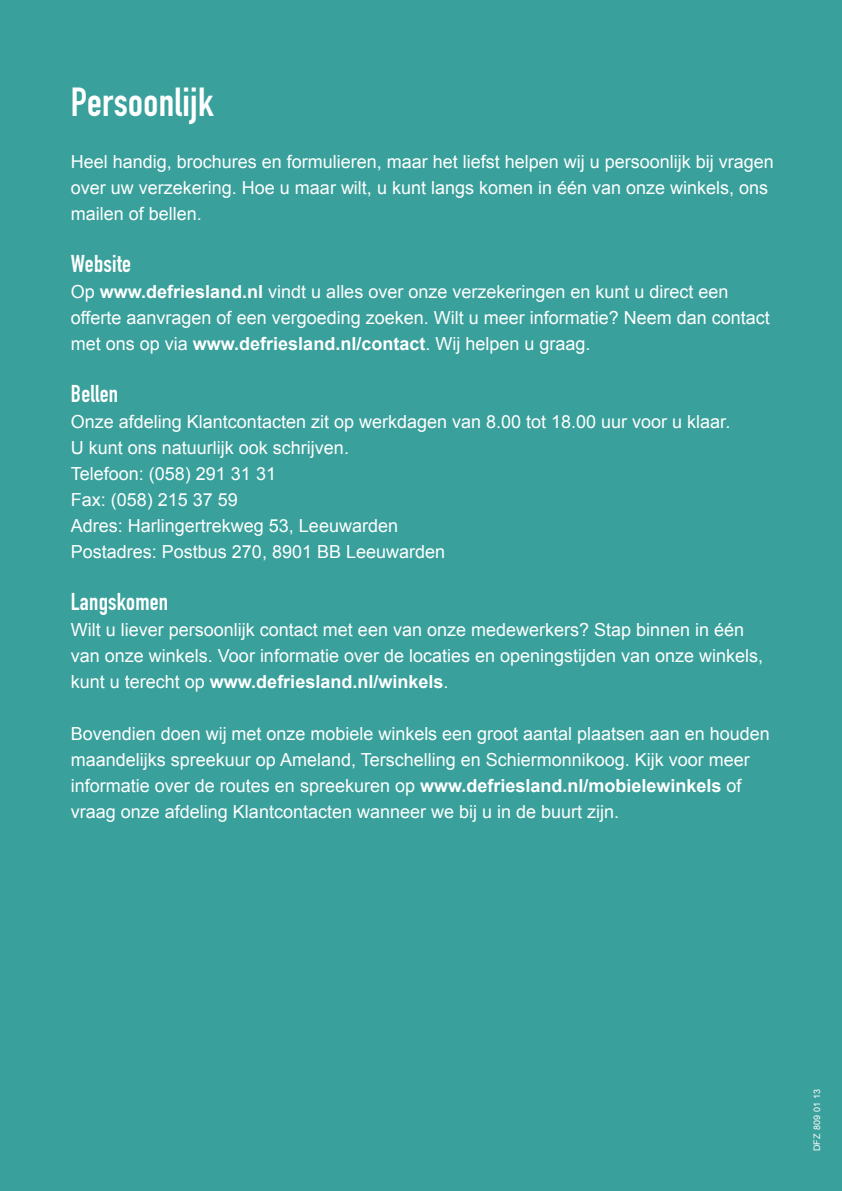
<style>
.page{position:relative;width:842px;height:1191px;background:#39a09b}
.page>*{position:absolute;margin:0;border:0;box-sizing:border-box;transform-origin:0 0}
.t1{font:40px "DIN Engschrift";letter-spacing:.01em;color:#fff}
.t2{font:24px "DIN Engschrift";letter-spacing:.01em;color:#fff}
.t3{font:18px/26px "Arial";color:#fff}
.t4{font:9px "Arial";letter-spacing:.025em;color:#fff}
.s1{font-weight:700}
</style>
<div class="page">
<h1 class="t1" style="left:71px;top:79px;width:144px">Persoonlijk</h1>
<p class="t3" style="left:71px;top:149px;width:704px">Heel handig, brochures en formulieren, maar het liefst helpen wij u persoonlijk bij vragen over uw verzekering. Hoe u maar wilt, u kunt langs komen in één van onze winkels, ons mailen of bellen.</p>
<h2 class="t2" style="left:71px;top:250px;width:62px">Website</h2>
<p class="t3" style="left:71px;top:279px;width:701px">Op <span class="s1">www.defriesland.nl</span> vindt u alles over onze verzekeringen en kunt u direct een offerte aanvragen of een vergoeding zoeken. Wilt u meer informatie? Neem dan contact met ons op via <span class="s1">www.defriesland.nl/contact</span>. Wij helpen u graag.</p>
<h2 class="t2" style="left:71px;top:380px;width:49px">Bellen</h2>
<p class="t3" style="left:71px;top:409px;width:661px">Onze afdeling Klantcontacten zit op werkdagen van 8.00 tot 18.00 uur voor u klaar.<br>U kunt ons natuurlijk ook schrijven.<br>Telefoon: (058) 291 31 31<br>Fax: (058) 215 37 59<br>Adres: Harlingertrekweg 53, Leeuwarden<br>Postadres: Postbus 270, 8901 BB Leeuwarden</p>
<h2 class="t2" style="left:71px;top:588px;width:99px">Langskomen</h2>
<p class="t3" style="left:71px;top:617px;width:694px">Wilt u liever persoonlijk contact met een van onze medewerkers? Stap binnen in één van onze winkels. Voor informatie over de locaties en openingstijden van onze winkels, kunt u terecht op <span class="s1">www.defriesland.nl/winkels</span>.</p>
<p class="t3" style="left:71px;top:721px;width:700px">Bovendien doen wij met onze mobiele winkels een groot aantal plaatsen aan en houden maandelijks spreekuur op Ameland, Terschelling en Schiermonnikoog. Kijk voor meer informatie over de routes en spreekuren op <span class="s1">www.defriesland.nl/mobielewinkels</span> of vraag onze afdeling Klantcontacten wanneer we bij u in de buurt zijn.</p>
<p class="t4" style="left:811px;top:1151px;width:64px;rotate:-90deg">DFZ 809 01 13</p>
</div>
